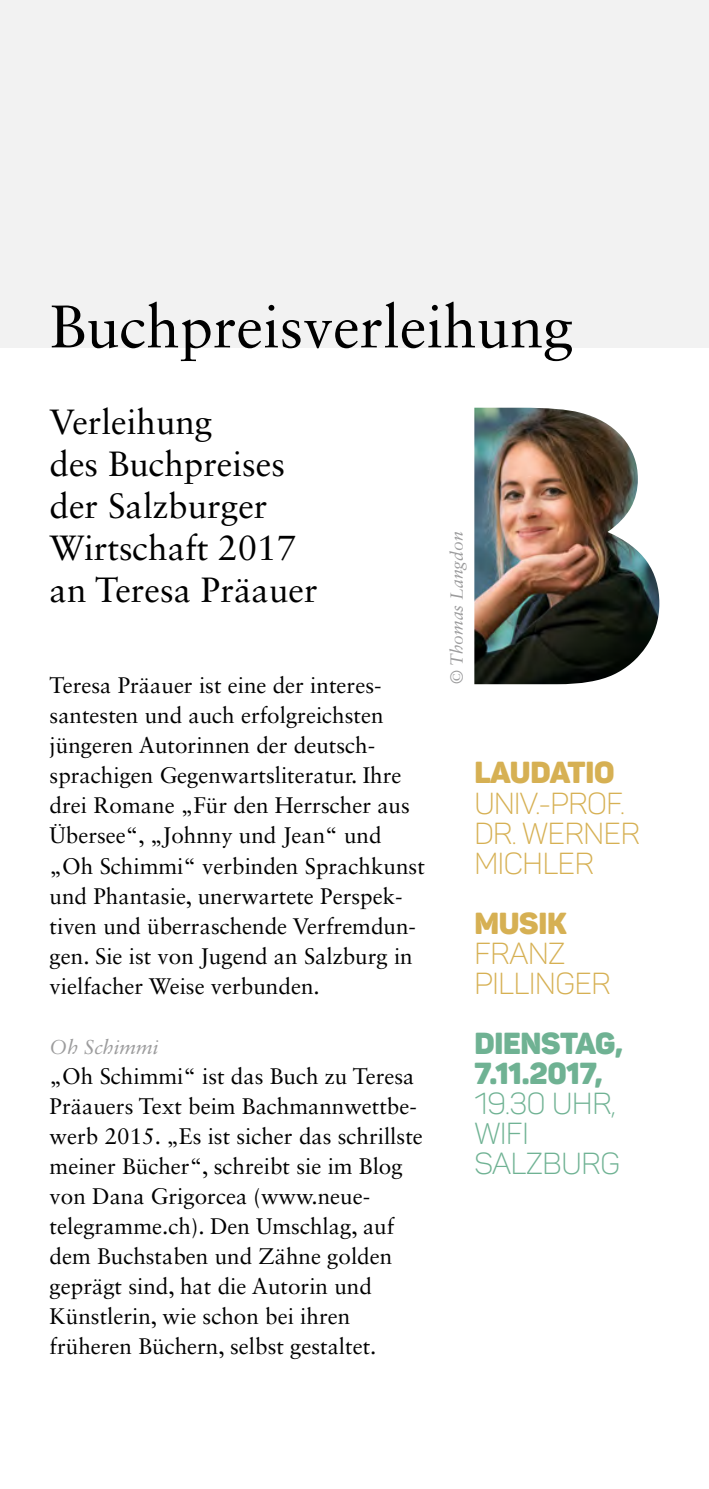
<style>
.page{position:relative;width:709px;height:1489px;background:#fff}
.page>*{position:absolute;margin:0;border:0;box-sizing:border-box;transform-origin:0 0}
.t1{font:60px "Sabon LT Std";color:#000}
.t2{font:35px/42px "Sabon LT Std";color:#000}
.t3{font:30px/30px "Panton Light Caps";letter-spacing:-.01em;color:#d6b053}
.t4{font:30px/30px "Panton Light Caps";letter-spacing:-.01em;color:#6fb293}
.t5{font:30px/30px "Panton Black Caps";letter-spacing:-.01em;color:#6fb293}
.t6{font:30px "Panton Black Caps";letter-spacing:-.01em;color:#d6b053}
.t7{font:22.5px/30px "Sabon LT Std";color:#000}
.t8{font:italic 20px "Sabon LT Std";color:#9c9c9d}
.t9{font:italic 17.5px "Sabon LT Std";color:#9c9c9d}
</style>
<div class="page">
<div style="left:0;top:0;width:709px;height:347px;background:#f2f2f2"></div>
<img style="left:474px;top:407px;width:185px;height:277px">
<h1 class="t1" style="left:50px;top:291px;width:525px">Buchpreisverleihung</h1>
<h2 class="t2" style="left:50px;top:401px;width:269px">Verleihung<br>des Buchpreises der Salzburger<br>Wirtschaft 2017 an Teresa Präauer</h2>
<p class="t7" style="left:50px;top:670px;width:377px">Teresa Präauer ist eine der interes&shy;santesten und auch erfolgreichsten jüngeren Autorinnen der deutsch&shy;sprachigen Gegenwartsliteratur. Ihre drei Romane „Für den Herrscher aus Übersee“, „Johnny und Jean“ und „Oh Schimmi“ verbinden Sprachkunst und Phantasie, unerwartete Perspek&shy;tiven und überraschende Verfremdun&shy;gen. Sie ist von Jugend an Salzburg in vielfacher Weise verbunden.</p>
<p class="t8" style="left:50px;top:1035px;width:110px">Oh Schimmi</p>
<p class="t7" style="left:50px;top:1060px;width:375px">„Oh Schimmi“ ist das Buch zu Teresa Präauers Text beim Bachmannwettbe&shy;werb 2015. „Es ist sicher das schrillste meiner Bücher“, schreibt sie im Blog von Dana Grigorcea (www.neue&shy;telegramme.ch). Den Umschlag, auf dem Buchstaben und Zähne golden geprägt sind, hat die Autorin und Künstlerin, wie schon bei ihren früheren Büchern, selbst gestaltet.</p>
<p class="t9" style="left:446px;top:684px;width:154px;rotate:-90deg">© Thomas Langdon</p>
<h3 class="t6" style="left:474px;top:753px;width:142px">LAUDATIO</h3>
<h3 class="t3" style="left:474px;top:787px;width:167px">UNIV.-PROF.<br>DR. WERNER<br>MICHLER</h3>
<h3 class="t6" style="left:474px;top:903px;width:94px">MUSIK</h3>
<h3 class="t3" style="left:474px;top:937px;width:138px">FRANZ<br>PILLINGER</h3>
<h3 class="t5" style="left:474px;top:1027px;width:150px">DIENSTAG,<br>7.11.2017,</h3>
<h3 class="t4" style="left:474px;top:1087px;width:147px">19.30 UHR,<br>WIFI<br>SALZBURG</h3>
</div>
